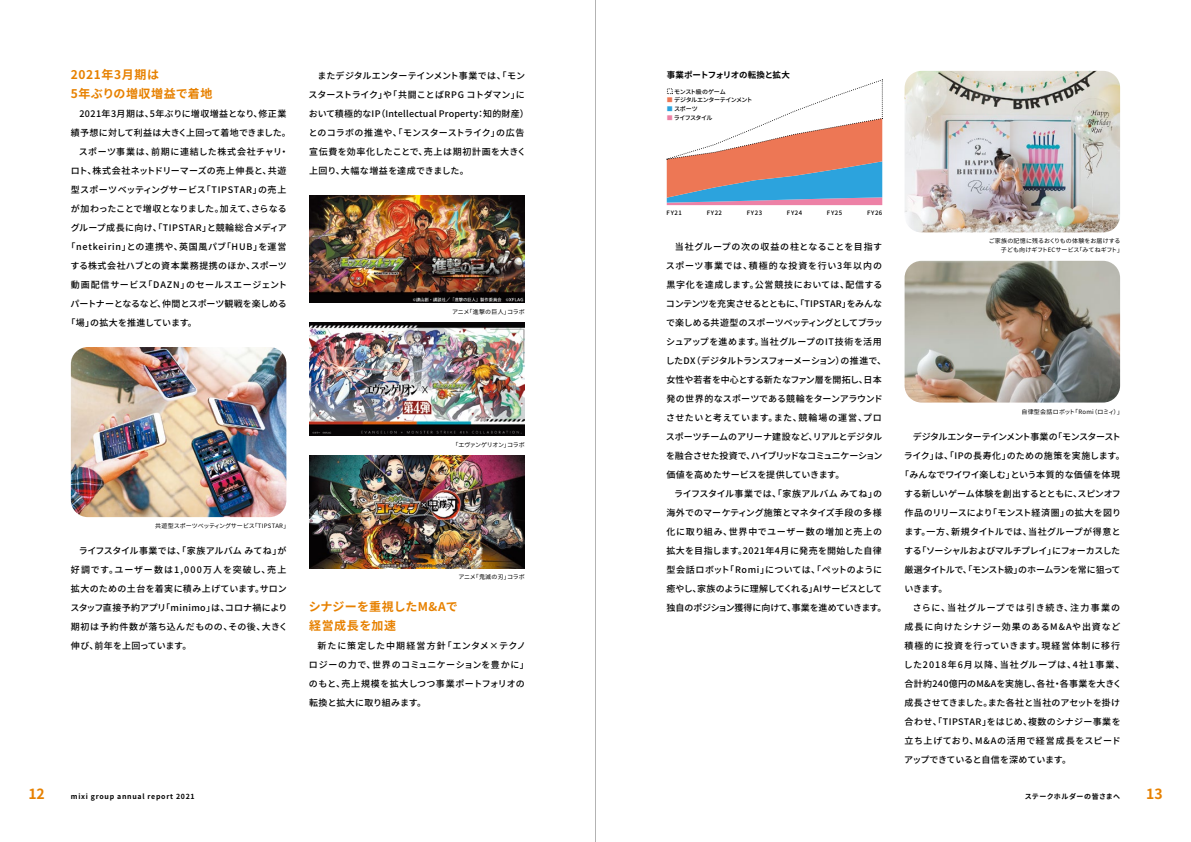
<style>
.page{position:relative;width:1191px;height:842px;background:#fff}
.page>*{position:absolute;margin:0;border:0;box-sizing:border-box;transform-origin:0 0}
.t1{font:700 14px "Noto Sans JP";color:#e78100}
.t2{font:700 12px/19px "Noto Sans JP";letter-spacing:.05em;color:#e78100}
.t3{font:700 12px/19px "Noto Sans JP";letter-spacing:.02em;color:#e78100}
.t4{font:500 9px/19px "Noto Sans JP";letter-spacing:.02em;color:#000;text-align:center}
.t5{font:500 9px/19px "Noto Sans JP";color:#000}
.t6{font:500 9px/19px "Noto Sans JP";letter-spacing:.04em;color:#000}
.t7{font:500 9px "Noto Sans JP";letter-spacing:-.015em;color:#000}
.t8{font:500 9px/19px "Noto Sans JP";letter-spacing:.045em;color:#000}
.t9{font:500 9px "Noto Sans JP";letter-spacing:-.025em;color:#000}
.t10{font:500 9px "Noto Sans JP";letter-spacing:.06em;color:#000}
.t11{font:500 9px "Noto Sans JP";letter-spacing:.085em;color:#000}
.t12{font:500 9px "Noto Sans JP";letter-spacing:-.05em;color:#000}
.t13{font:500 9px "Noto Sans JP";letter-spacing:.05em;color:#000}
.t14{font:500 9px "Noto Sans JP";letter-spacing:-.045em;color:#000}
.t15{font:500 9px "Noto Sans JP";letter-spacing:.12em;color:#000}
.t16{font:500 9px "Noto Sans JP";letter-spacing:.07em;color:#000}
.t17{font:500 9px "Noto Sans JP";letter-spacing:-.06em;color:#000}
.t18{font:500 9px "Noto Sans JP";letter-spacing:.08em;color:#000}
.t19{font:500 9px "Noto Sans JP";letter-spacing:.095em;color:#000}
.t20{font:500 9px "Noto Sans JP";letter-spacing:.105em;color:#000}
.t21{font:500 9px "Noto Sans JP";letter-spacing:-.01em;color:#000}
.t22{font:700 8.5px "Noto Sans JP";letter-spacing:-.03em;color:#000}
.t23{font:700 7px "Noto Sans JP";letter-spacing:.1em;color:#000}
.t24{font:700 7px "Noto Sans JP";letter-spacing:.05em;color:#000}
.t25{font:6px/9px "Noto Sans JP";letter-spacing:.005em;color:#000;text-align:right}
.t26{font:500 6px "Noto Sans JP";letter-spacing:-.02em;color:#000}
.t27{font:6px "Noto Sans JP";letter-spacing:.04em;color:#000}
.t28{font:500 6px "Noto Sans JP";letter-spacing:-.065em;color:#000}
.t29{font:6px "Noto Sans JP";letter-spacing:-.05em;color:#000}
.t30{font:500 6px "Noto Sans JP";letter-spacing:-.045em;color:#000}
.t31{font:500 6px "Noto Sans JP";letter-spacing:-.1em;color:#000}
.s1{color:#ed7755}
.s2{color:#2ca3dd}
.s3{color:#ed81a6}
</style>
<div class="page">
<img style="left:904px;top:71px;width:216px;height:161px">
<svg style="left:667px;top:79px;width:216px;height:126px"></svg>
<img style="left:309px;top:322px;width:215px;height:114px">
<img style="left:904px;top:261px;width:216px;height:142px">
<img style="left:309px;top:455px;width:215px;height:113px">
<img style="left:71px;top:347px;width:215px;height:170px">
<img style="left:309px;top:195px;width:215px;height:108px">
<hr style="left:595px;top:0;width:1px;height:842px;background:#000">
<h2 class="t2" style="left:71px;top:66px;width:143px">2021年3月期は<br>5年ぶりの増収増益で着地</h2>
<p class="t13" style="left:79px;top:109px;width:208px">2021年3月期は、5年ぶりに増収増益となり、修正業</p>
<p class="t5" style="left:71px;top:124px;width:222px">績予想に対して利益は大きく上回って着地できました。</p>
<p class="t10" style="left:79px;top:147px;width:211px">スポーツ事業は、前期に連結した株式会社チャリ・</p>
<p class="t4" style="left:71px;top:162px;width:217px">ロト、株式会社ネットドリーマーズの売上伸長と、共遊</p>
<p class="t6" style="left:71px;top:181px;width:217px">型スポーツベッティングサービス「TIPSTAR」の売上</p>
<p class="t7" style="left:71px;top:204px;width:217px">が加わったことで増収となりました。加えて、さらなる</p>
<p class="t4" style="left:71px;top:219px;width:217px">グループ成長に向け、「TIPSTAR」と競輪総合メディア</p>
<p class="t11" style="left:67px;top:242px;width:221px">「netkeirin」との連携や、英国風パブ「HUB」を運営</p>
<p class="t4" style="left:70px;top:257px;width:218px">する株式会社ハブとの資本業務提携のほか、スポーツ</p>
<p class="t16" style="left:71px;top:280px;width:218px">動画配信サービス「DAZN」のセールスエージェント</p>
<p class="t7" style="left:71px;top:299px;width:218px">パートナーとなるなど、仲間とスポーツ観戦を楽しめる</p>
<p class="t21" style="left:67px;top:318px;width:132px">「場」の拡大を推進しています。</p>
<p class="t4" style="left:309px;top:67px;width:222px;text-align:left;text-indent:9px">またデジタルエンターテインメント事業では、｢モンスターストライク｣や｢共闘ことばRPG コトダマン｣において積極的なIP（Intellectual Property：知的財産）とのコラボの推進や、｢モンスターストライク｣の広告宣伝費を効率化したことで、売上は期初計画を大きく上回り、大幅な増益を達成できました。</p>
<p class="t25" style="left:452px;top:307px;width:74px">アニメ「進撃の巨人」コラボ</p>
<p class="t29" style="left:452px;top:441px;width:74px">「エヴァンゲリオン」コラボ</p>
<p class="t25" style="left:155px;top:521px;width:133px">共遊型スポーツベッティングサービス｢TIPSTAR｣</p>
<p class="t6" style="left:70px;top:542px;width:219px;text-indent:8px">ライフスタイル事業では、｢家族アルバムみてね｣が好調です。ユーザー数は1,000万人を突破し、売上拡大のための土台を着実に積み上げています。サロンスタッフ直接予約アプリ｢minimo｣は、コロナ禍により期初は予約件数が落ち込んだものの、その後、大きく伸び、前年を上回っています。</p>
<p class="t25" style="left:458px;top:573px;width:68px">アニメ「鬼滅の刃」コラボ</p>
<h2 class="t3" style="left:309px;top:598px;width:150px">シナジーを重視したM&amp;Aで経営成長を加速</h2>
<p class="t8" style="left:309px;top:637px;width:221px;text-indent:9px">新たに策定した中期経営方針「エンタメ×テクノロジーの力で、世界のコミュニケーションを豊かに」のもと、売上規模を拡大しつつ事業ポートフォリオの転換と拡大に取り組みます。</p>
<p class="t22" style="left:667px;top:70px;width:125px">事業ポートフォリオの転換と拡大</p>
<p class="t30" style="left:674px;top:88px;width:53px">モンスト級のゲーム</p>
<p class="t28" style="left:667px;top:97px;width:87px"><span class="s1">■</span> デジタルエンターテインメント</p>
<p class="t26" style="left:667px;top:106px;width:32px"><span class="s2">■</span> スポーツ</p>
<p class="t31" style="left:667px;top:114px;width:47px"><span class="s3">■</span> ライフスタイル</p>
<p class="t26" style="left:666px;top:209px;width:17px">FY21</p>
<p class="t26" style="left:706px;top:209px;width:17px">FY22</p>
<p class="t26" style="left:746px;top:209px;width:17px">FY23</p>
<p class="t26" style="left:787px;top:209px;width:17px">FY24</p>
<p class="t26" style="left:827px;top:209px;width:17px">FY25</p>
<p class="t26" style="left:867px;top:209px;width:17px">FY26</p>
<p class="t5" style="left:665px;top:238px;width:222px;text-indent:9px">当社グループの次の収益の柱となることを目指すスポーツ事業では、積極的な投資を行い3年以内の黒字化を達成します。公営競技においては、配信するコンテンツを充実させるとともに、「TIPSTAR」をみんなで楽しめる共遊型のスポーツベッティングとしてブラッシュアップを進めます。当社グループのIT技術を活用したDX（デジタルトランスフォーメーション）の推進で、女性や若者を中心とする新たなファン層を開拓し、日本発の世界的なスポーツである競輪をターンアラウンドさせたいと考えています。また、競輪場の運営、プロスポーツチームのアリーナ建設など、リアルとデジタルを融合させた投資で、ハイブリッドなコミュニケーション価値を高めたサービスを提供していきます。</p>
<p class="t4" style="left:666px;top:485px;width:222px">ライフスタイル事業では、｢家族アルバムみてね｣の<br>海外でのマーケティング施策とマネタイズ手段の多様化に取り組み、世界中でユーザー数の増加と売上の拡大を目指します。2021年4月に発売を開始した自律型会話ロボット｢Romi｣については、「ペットのように癒やし、家族のように理解してくれる」AIサービスとして独自のポジション獲得に向けて、事業を進めていきます。</p>
<p class="t25" style="left:989px;top:237px;width:133px">ご家族の記憶に残るおくりもの体験をお届けする子ども向けギフトECサービス｢みてねギフト｣</p>
<p class="t27" style="left:1021px;top:408px;width:100px">自律型会話ロボット｢Romi（ロミィ）｣</p>
<p class="t17" style="left:912px;top:432px;width:209px">デジタルエンターテインメント事業の｢モンスタースト</p>
<p class="t6" style="left:904px;top:447px;width:222px">ライク｣は、「IPの長寿化」のための施策を実施します。</p>
<p class="t7" style="left:900px;top:470px;width:221px">「みんなでワイワイ楽しむ」という本質的な価値を体現</p>
<p class="t9" style="left:904px;top:489px;width:218px">する新しいゲーム体験を創出するとともに、スピンオフ</p>
<p class="t5" style="left:904px;top:504px;width:218px">作品のリリースにより「モンスト経済圏」の拡大を図り</p>
<p class="t6" style="left:904px;top:523px;width:218px">ます。一方、新規タイトルでは、当社グループが得意と</p>
<p class="t14" style="left:904px;top:546px;width:218px">する「ソーシャルおよびマルチプレイ」にフォーカスした</p>
<p class="t12" style="left:904px;top:565px;width:217px">厳選タイトルで、「モンスト級」のホームランを常に狙って</p>
<p class="t4" style="left:904px;top:580px;width:44px">いきます。</p>
<p class="t20" style="left:912px;top:603px;width:209px">さらに、当社グループでは引き続き、注力事業の</p>
<p class="t18" style="left:904px;top:622px;width:217px">成長に向けたシナジー効果のあるM&amp;Aや出資など</p>
<p class="t19" style="left:904px;top:641px;width:217px">積極的に投資を行っていきます。現経営体制に移行</p>
<p class="t15" style="left:904px;top:660px;width:222px">した2018年6月以降、当社グループは、4社1事業、</p>
<p class="t4" style="left:904px;top:675px;width:219px">合計約240億円のM&amp;Aを実施し、各社・各事業を大きく</p>
<p class="t9" style="left:904px;top:698px;width:217px">成長させてきました。また各社と当社のアセットを掛け</p>
<p class="t6" style="left:904px;top:713px;width:218px">合わせ、｢TIPSTAR｣をはじめ、複数のシナジー事業を</p>
<p class="t10" style="left:904px;top:736px;width:218px">立ち上げており、M&amp;Aの活用で経営成長をスピード</p>
<p class="t7" style="left:904px;top:755px;width:168px">アップできていると自信を深めています。</p>
<h1 class="t1" style="left:28px;top:786px;width:18px">12</h1>
<p class="t23" style="left:71px;top:793px;width:125px">mixi group annual report 2021</p>
<p class="t24" style="left:1024px;top:793px;width:97px">ステークホルダーの皆さまへ</p>
<h1 class="t1" style="left:1146px;top:786px;width:18px">13</h1>
</div>
